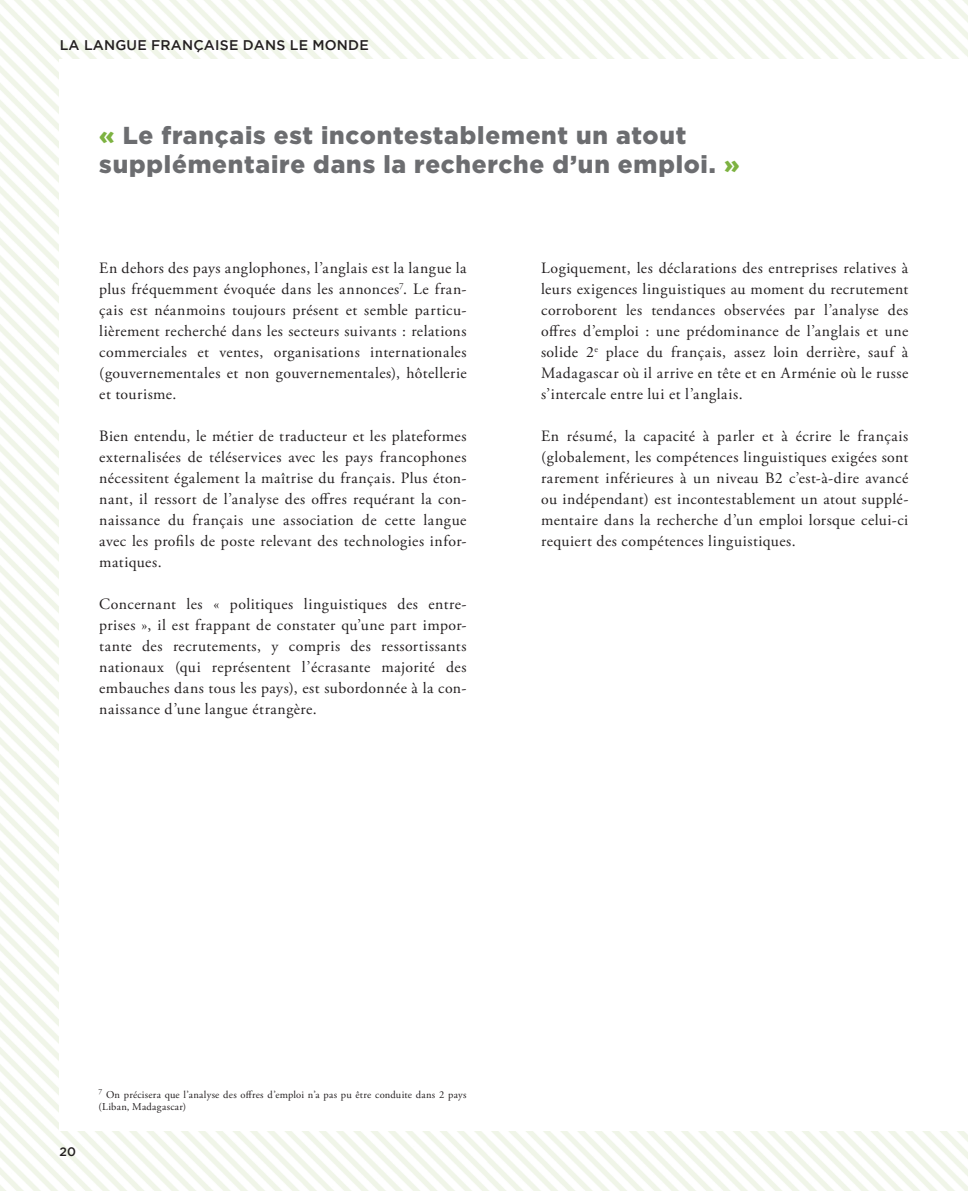
<style>
.page{position:relative;width:968px;height:1191px;background:#fff}
.page>*{position:absolute;margin:0;border:0;box-sizing:border-box;transform-origin:0 0}
.t1{font:900 24.5px/29.8px "Gotham";letter-spacing:.03em;color:#6c6d70}
.t2{font:15.75px/21px "Adobe Garamond Pro";letter-spacing:.03em;color:#231f20;text-align:justify}
.t3{font:500 14px "Gotham";letter-spacing:.015em;color:#231f20}
.t4{font:500 12.25px "Gotham";color:#231f20}
.t5{font:10.5px/11.4px "Adobe Garamond Pro";letter-spacing:.025em;color:#231f20}
.s1{color:#7db241}
</style>
<div class="page">
<img style="left:0;top:0;width:967px;height:1191px">
<div style="left:60px;top:60px;width:907px;height:1071px;background:#fff"></div>
<p class="t3" style="left:60px;top:37px;width:310px">LA LANGUE FRANÇAISE DANS LE MONDE</p>
<p class="t1" style="left:99px;top:120px;width:641px"><span class="s1">«</span> Le français est incontestablement un atout supplémentaire dans la recherche d’un emploi. <span class="s1">»</span></p>
<p class="t2" style="left:99px;top:258px;width:369px">En dehors des pays anglophones, l’anglais est la langue la plus fréquemment évoquée dans les annonces<sup>7</sup>. Le fran&shy;çais est néanmoins toujours présent et semble particu&shy;lièrement recherché dans les secteurs suivants : relations commerciales et ventes, organisations internationales (gouvernementales et non gouvernementales), hôtellerie et tourisme.</p>
<p class="t2" style="left:99px;top:426px;width:369px">Bien entendu, le métier de traducteur et les plateformes externalisées de téléservices avec les pays francophones nécessitent également la maîtrise du français. Plus éton&shy;nant, il ressort de l’analyse des offres requérant la con&shy;naissance du français une association de cette langue avec les profils de poste relevant des technologies infor&shy;matiques.</p>
<p class="t2" style="left:99px;top:594px;width:369px">Concernant les « politiques linguistiques des entre&shy;prises », il est frappant de constater qu’une part impor&shy;tante des recrutements, y compris des ressortissants nationaux (qui représentent l’écrasante majorité des embauches dans tous les pays), est subordonnée à la con&shy;naissance d’une langue étrangère.</p>
<p class="t2" style="left:541px;top:258px;width:369px">Logiquement, les déclarations des entreprises relatives à leurs exigences linguistiques au moment du recrutement corroborent les tendances observées par l’analyse des offres d’emploi : une prédominance de l’anglais et une solide 2<sup>e</sup> place du français, assez loin derrière, sauf à Madagascar où il arrive en tête et en Arménie où le russe s’intercale entre lui et l’anglais.</p>
<p class="t2" style="left:541px;top:426px;width:369px">En résumé, la capacité à parler et à écrire le français (globalement, les compétences linguistiques exigées sont rarement inférieures à un niveau B2 c’est-à-dire avancé ou indépendant) est incontestablement un atout supplé&shy;mentaire dans la recherche d’un emploi lorsque celui-ci requiert des compétences linguistiques.</p>
<p class="t4" style="left:60px;top:1145px;width:18px">20</p>
<p class="t5" style="left:98px;top:1089px;width:369px"><sup>7</sup> On précisera que l’analyse des offres d’emploi n’a pas pu être conduite dans 2 pays (Liban, Madagascar)</p>
</div>
